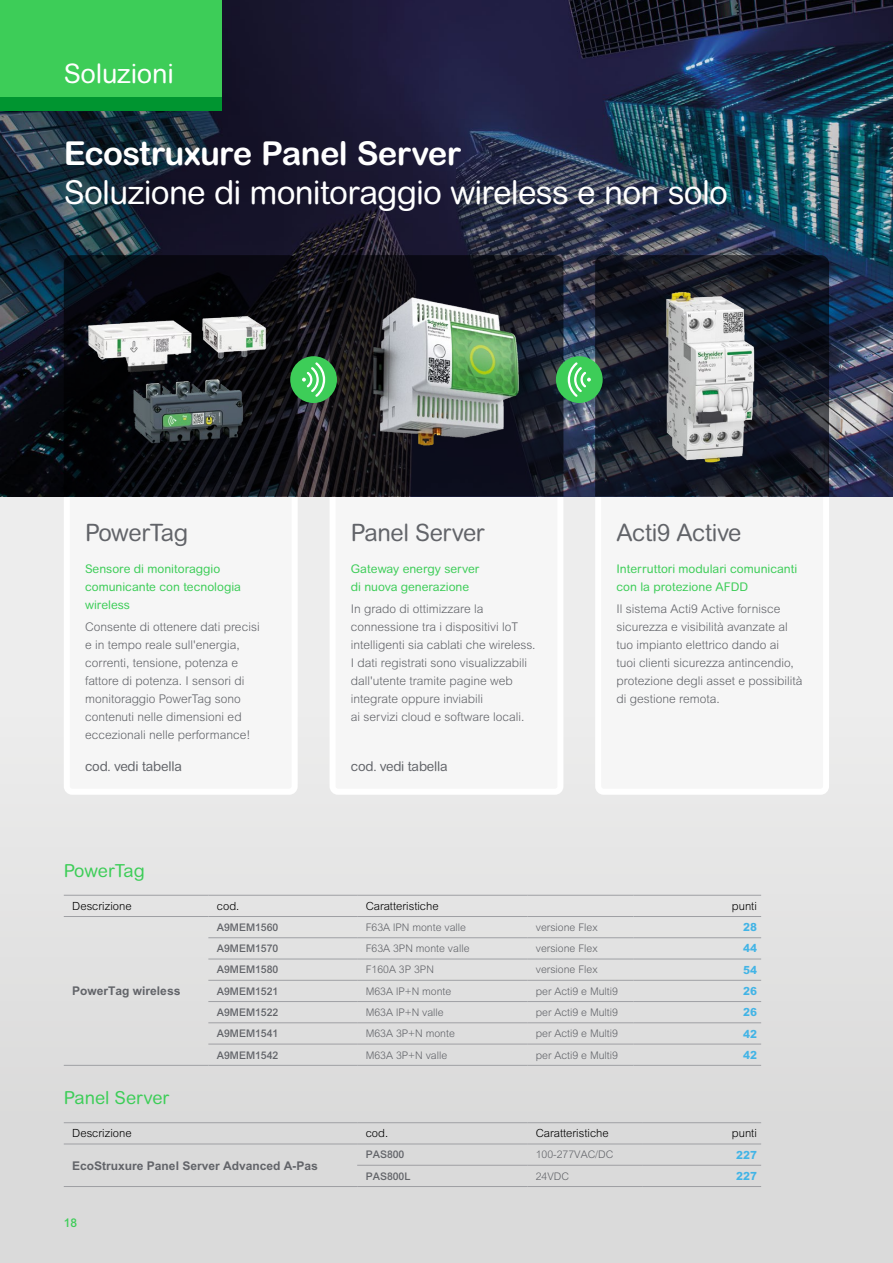
<style>
.page{position:relative;width:893px;height:1263px;background:#fff}
.page>*{position:absolute;margin:0;border:0;box-sizing:border-box;transform-origin:0 0}
.t1{font:33px "Arial Rounded MT Pro";letter-spacing:-.025em;color:#fff}
.t2{font:700 33px "Arial Rounded MT Pro";letter-spacing:-.025em;color:#fff}
.t3{font:27px "Arial Rounded MT Pro";letter-spacing:-.01em;color:#fff}
.t4{font:24px "Arial Rounded MT Pro";letter-spacing:-.015em;color:#626469}
.t5{font:18px "Arial Rounded MT Pro";color:#3dcd58}
.t6{font:13.5px "Arial Rounded MT Pro";letter-spacing:-.015em;color:#626469}
.t7{font:300 12px/18px "Arial MT Std";color:#626469}
.t8{font:12px/18px "Arial Rounded MT Pro";color:#3dcd58}
.t9{font:700 12px "Arial MT Std";color:#626469}
.t10{font:500 12px "Arial MT Std";color:#3dcd58}
.t11{font:300 11.25px "Arial MT Std";color:#000}
.t12{font:800 11.25px "Arial MT Std";color:#42b4e6}
.t13{font:300 10.5px "Arial MT Std";color:#626469}
.t14{font:500 10.5px "Arial MT Std";color:#626469}
</style>
<div class="page">
<div style="left:0;top:430px;width:893px;height:833px;background:linear-gradient(to right,#e0e0e0,#e0e0e0)"></div>
<div style="left:333px;top:470px;width:227px;height:322px;background:#f6f6f6;border-radius:6px"></div>
<div style="left:330px;top:467px;width:233px;height:328px;border:6px solid #fff;border-radius:6px"></div>
<div style="left:598px;top:470px;width:228px;height:322px;background:#f6f6f6;border-radius:6px"></div>
<div style="left:595px;top:467px;width:234px;height:328px;border:6px solid #fff;border-radius:6px"></div>
<div style="left:67px;top:470px;width:228px;height:322px;background:#f6f6f6;border-radius:6px"></div>
<div style="left:64px;top:467px;width:234px;height:328px;border:6px solid #fff;border-radius:6px"></div>
<img style="left:0;top:0;width:893px;height:496px">
<svg style="left:595px;top:255px;width:234px;height:241px;background:#171b27"></svg>
<svg style="left:330px;top:255px;width:233px;height:241px;background:#12131b"></svg>
<svg style="left:64px;top:255px;width:234px;height:241px;background:#08090f"></svg>
<img style="left:81px;top:305px;width:199px;height:149px">
<hr style="left:64px;top:895px;width:144px;height:1px;background:#9fa0a4">
<hr style="left:208px;top:895px;width:149px;height:1px;background:#9fa0a4">
<hr style="left:357px;top:895px;width:170px;height:1px;background:#9fa0a4">
<hr style="left:527px;top:895px;width:107px;height:1px;background:#9fa0a4">
<hr style="left:634px;top:895px;width:127px;height:1px;background:#9fa0a4">
<hr style="left:64px;top:916px;width:144px;height:1px;background:#9fa0a4">
<hr style="left:208px;top:916px;width:149px;height:1px;background:#9fa0a4">
<hr style="left:357px;top:916px;width:170px;height:1px;background:#9fa0a4">
<hr style="left:527px;top:916px;width:107px;height:1px;background:#9fa0a4">
<hr style="left:634px;top:916px;width:127px;height:1px;background:#9fa0a4">
<hr style="left:208px;top:937px;width:149px;height:1px;background:#9fa0a4">
<hr style="left:357px;top:937px;width:170px;height:1px;background:#9fa0a4">
<hr style="left:527px;top:937px;width:107px;height:1px;background:#9fa0a4">
<hr style="left:634px;top:937px;width:127px;height:1px;background:#9fa0a4">
<hr style="left:208px;top:959px;width:149px;height:1px;background:#9fa0a4">
<hr style="left:357px;top:959px;width:170px;height:1px;background:#9fa0a4">
<hr style="left:527px;top:959px;width:107px;height:1px;background:#9fa0a4">
<hr style="left:634px;top:959px;width:127px;height:1px;background:#9fa0a4">
<hr style="left:208px;top:980px;width:149px;height:1px;background:#9fa0a4">
<hr style="left:357px;top:980px;width:170px;height:1px;background:#9fa0a4">
<hr style="left:527px;top:980px;width:107px;height:1px;background:#9fa0a4">
<hr style="left:634px;top:980px;width:127px;height:1px;background:#9fa0a4">
<hr style="left:208px;top:1001px;width:149px;height:1px;background:#9fa0a4">
<hr style="left:357px;top:1001px;width:170px;height:1px;background:#9fa0a4">
<hr style="left:527px;top:1001px;width:107px;height:1px;background:#9fa0a4">
<hr style="left:634px;top:1001px;width:127px;height:1px;background:#9fa0a4">
<hr style="left:208px;top:1022px;width:149px;height:1px;background:#9fa0a4">
<hr style="left:357px;top:1022px;width:170px;height:1px;background:#9fa0a4">
<hr style="left:527px;top:1022px;width:107px;height:1px;background:#9fa0a4">
<hr style="left:634px;top:1022px;width:127px;height:1px;background:#9fa0a4">
<hr style="left:64px;top:1065px;width:144px;height:1px;background:#9fa0a4">
<hr style="left:208px;top:1044px;width:149px;height:1px;background:#9fa0a4">
<hr style="left:357px;top:1044px;width:170px;height:1px;background:#9fa0a4">
<hr style="left:208px;top:1065px;width:149px;height:1px;background:#9fa0a4">
<hr style="left:357px;top:1065px;width:170px;height:1px;background:#9fa0a4">
<hr style="left:527px;top:1044px;width:107px;height:1px;background:#9fa0a4">
<hr style="left:527px;top:1065px;width:107px;height:1px;background:#9fa0a4">
<hr style="left:634px;top:1044px;width:127px;height:1px;background:#9fa0a4">
<hr style="left:634px;top:1065px;width:127px;height:1px;background:#9fa0a4">
<hr style="left:64px;top:1122px;width:293px;height:1px;background:#9fa0a4">
<hr style="left:357px;top:1122px;width:170px;height:1px;background:#9fa0a4">
<hr style="left:527px;top:1122px;width:115px;height:1px;background:#9fa0a4">
<hr style="left:642px;top:1122px;width:119px;height:1px;background:#9fa0a4">
<hr style="left:64px;top:1144px;width:293px;height:1px;background:#9fa0a4">
<hr style="left:357px;top:1144px;width:170px;height:1px;background:#9fa0a4">
<hr style="left:527px;top:1144px;width:115px;height:1px;background:#9fa0a4">
<hr style="left:642px;top:1144px;width:119px;height:1px;background:#9fa0a4">
<hr style="left:64px;top:1186px;width:293px;height:1px;background:#9fa0a4">
<hr style="left:357px;top:1165px;width:170px;height:1px;background:#9fa0a4">
<hr style="left:357px;top:1186px;width:170px;height:1px;background:#9fa0a4">
<hr style="left:527px;top:1165px;width:115px;height:1px;background:#9fa0a4">
<hr style="left:527px;top:1186px;width:115px;height:1px;background:#9fa0a4">
<hr style="left:642px;top:1165px;width:119px;height:1px;background:#9fa0a4">
<hr style="left:642px;top:1186px;width:119px;height:1px;background:#9fa0a4">
<img style="left:362px;top:289px;width:165px;height:165px">
<img style="left:663px;top:291px;width:94px;height:174px">
<div style="left:290px;top:356px;width:47px;height:47px;background:#3dcd58;border-radius:50%"></div>
<svg style="left:302px;top:362px;width:23px;height:35px"></svg>
<div style="left:556px;top:356px;width:47px;height:47px;background:#3dcd58;border-radius:50%"></div>
<svg style="left:568px;top:362px;width:23px;height:35px"></svg>
<div style="left:0;top:0;width:221px;height:110px;background:#3dcd58"></div>
<div style="left:0;top:97px;width:221px;height:13px;background:#009530"></div>
<h2 class="t3" style="left:64px;top:57px;width:112px">Soluzioni</h2>
<h1 class="t2" style="left:64px;top:133px;width:399px">Ecostruxure Panel Server</h1>
<h1 class="t1" style="left:64px;top:173px;width:666px">Soluzione di monitoraggio wireless e non solo</h1>
<h3 class="t4" style="left:85px;top:518px;width:105px">PowerTag</h3>
<h3 class="t4" style="left:351px;top:518px;width:135px">Panel Server</h3>
<h3 class="t4" style="left:616px;top:518px;width:126px">Acti9 Active</h3>
<p class="t8" style="left:85px;top:560px;width:157px">Sensore di monitoraggio comunicante con tecnologia wireless</p>
<p class="t7" style="left:85px;top:618px;width:176px">Consente di ottenere dati precisi e in tempo reale sull'energia, correnti, tensione, potenza e fattore di potenza. I sensori di monitoraggio PowerTag sono contenuti nelle dimensioni ed eccezionali nelle performance!</p>
<p class="t8" style="left:351px;top:560px;width:130px">Gateway energy server di nuova generazione</p>
<p class="t7" style="left:351px;top:600px;width:186px">In grado di ottimizzare la connessione tra i dispositivi loT intelligenti sia cablati che wireless.<br>I dati registrati sono visualizzabili dall'utente tramite pagine web integrate oppure inviabili<br>ai servizi cloud e software locali.</p>
<p class="t6" style="left:85px;top:758px;width:98px">cod. vedi tabella</p>
<p class="t6" style="left:351px;top:758px;width:98px">cod. vedi tabella</p>
<h3 class="t5" style="left:64px;top:860px;width:83px">PowerTag</h3>
<p class="t8" style="left:616px;top:560px;width:182px">Interruttori modulari comunicanti con la protezione AFDD</p>
<p class="t7" style="left:616px;top:600px;width:188px">Il sistema Acti9 Active fornisce sicurezza e visibilità avanzate al tuo impianto elettrico dando ai<br>tuoi clienti sicurezza antincendio, protezione degli asset e possibilità di gestione remota.</p>
<p class="t11" style="left:72px;top:900px;width:61px">Descrizione</p>
<p class="t11" style="left:217px;top:900px;width:24px">cod.</p>
<p class="t11" style="left:366px;top:900px;width:74px">Caratteristiche</p>
<p class="t11" style="left:732px;top:900px;width:27px">punti</p>
<p class="t9" style="left:72px;top:984px;width:110px">PowerTag wireless</p>
<h3 class="t5" style="left:64px;top:1087px;width:107px">Panel Server</h3>
<p class="t14" style="left:217px;top:921px;width:63px">A9MEM1560</p>
<p class="t13" style="left:366px;top:921px;width:102px">F63A lPN monte valle</p>
<p class="t13" style="left:536px;top:921px;width:63px">versione Flex</p>
<p class="t12" style="left:743px;top:920px;width:15px">28</p>
<p class="t14" style="left:217px;top:942px;width:63px">A9MEM1570</p>
<p class="t13" style="left:366px;top:942px;width:105px">F63A 3PN monte valle</p>
<p class="t13" style="left:536px;top:942px;width:63px">versione Flex</p>
<p class="t12" style="left:743px;top:942px;width:15px">44</p>
<p class="t14" style="left:217px;top:964px;width:63px">A9MEM1580</p>
<p class="t13" style="left:366px;top:964px;width:70px">F160A 3P 3PN</p>
<p class="t13" style="left:536px;top:964px;width:63px">versione Flex</p>
<p class="t12" style="left:743px;top:963px;width:15px">54</p>
<p class="t14" style="left:217px;top:985px;width:63px">A9MEM1521</p>
<p class="t13" style="left:366px;top:985px;width:87px">M63A lP+N monte</p>
<p class="t13" style="left:536px;top:985px;width:84px">per Acti9 e Multi9</p>
<p class="t12" style="left:743px;top:984px;width:15px">26</p>
<p class="t14" style="left:217px;top:1006px;width:63px">A9MEM1522</p>
<p class="t13" style="left:366px;top:1006px;width:80px">M63A lP+N valle</p>
<p class="t13" style="left:536px;top:1006px;width:84px">per Acti9 e Multi9</p>
<p class="t12" style="left:743px;top:1005px;width:15px">26</p>
<p class="t14" style="left:217px;top:1027px;width:63px">A9MEM1541</p>
<p class="t13" style="left:366px;top:1027px;width:91px">M63A 3P+N monte</p>
<p class="t13" style="left:536px;top:1027px;width:84px">per Acti9 e Multi9</p>
<p class="t12" style="left:743px;top:1027px;width:15px">42</p>
<p class="t14" style="left:217px;top:1049px;width:63px">A9MEM1542</p>
<p class="t13" style="left:366px;top:1049px;width:83px">M63A 3P+N valle</p>
<p class="t13" style="left:536px;top:1049px;width:84px">per Acti9 e Multi9</p>
<p class="t12" style="left:743px;top:1048px;width:15px">42</p>
<p class="t11" style="left:72px;top:1127px;width:61px">Descrizione</p>
<p class="t11" style="left:366px;top:1127px;width:24px">cod.</p>
<p class="t11" style="left:536px;top:1127px;width:74px">Caratteristiche</p>
<p class="t11" style="left:732px;top:1127px;width:27px">punti</p>
<p class="t9" style="left:72px;top:1158px;width:247px">EcoStruxure Panel Server Advanced A-Pas</p>
<p class="t14" style="left:366px;top:1148px;width:40px">PAS800</p>
<p class="t13" style="left:536px;top:1149px;width:79px">100-277VAC/DC</p>
<p class="t12" style="left:736px;top:1148px;width:22px">227</p>
<p class="t14" style="left:366px;top:1170px;width:46px">PAS800L</p>
<p class="t13" style="left:536px;top:1170px;width:35px">24VDC</p>
<p class="t12" style="left:736px;top:1169px;width:22px">227</p>
<p class="t10" style="left:64px;top:1216px;width:15px">18</p>
</div>
